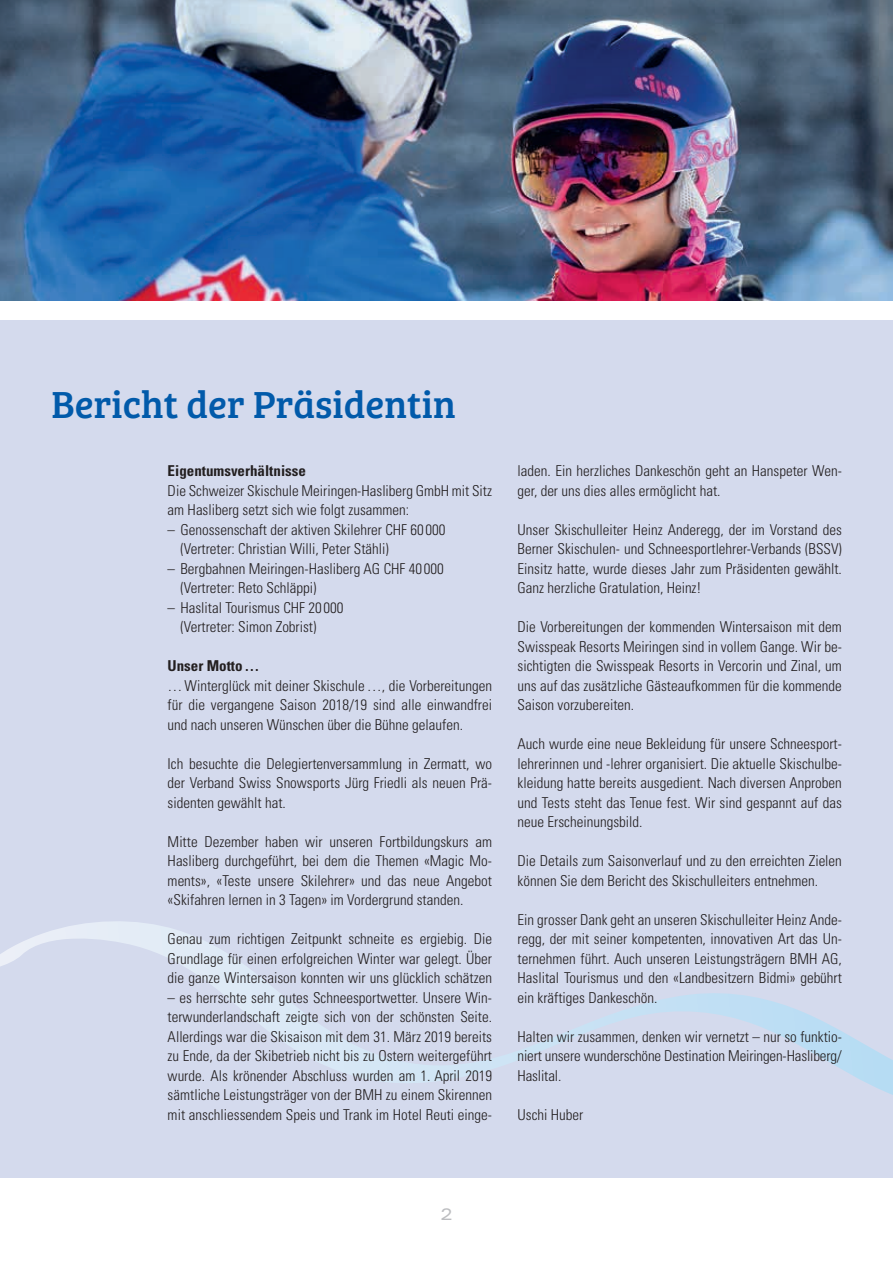
<style>
.page{position:relative;width:893px;height:1263px;background:#fff}
.page>*{position:absolute;margin:0;border:0;box-sizing:border-box;transform-origin:0 0}
.t1{font:39px "Bree Serif";color:#015aaa}
.t2{font:expanded 16.5px "Univers LT Std";color:#bcbdc0}
.t3{font:300 condensed 15px/19.5px "Univers LT Std";color:#231f20;text-align:justify}
.t4{font:700 condensed 15px "Univers LT Std";color:#231f20}
</style>
<div class="page">
<img style="left:0;top:0;width:893px;height:301px">
<div style="left:0;top:320px;width:893px;height:858px;background:#d4daed"></div>
<svg style="left:0;top:921px;width:893px;height:174px"></svg>
<h1 class="t1" style="left:51px;top:375px;width:406px">Bericht der Präsidentin</h1>
<p class="t4" style="left:168px;top:462px;width:140px">Eigentumsverhältnisse</p>
<p class="t3" style="left:168px;top:481px;width:326px">Die Schweizer Skischule Meiringen-Hasliberg GmbH mit Sitz am Hasliberg setzt sich wie folgt zusammen:</p>
<p class="t3" style="left:180px;top:520px;width:267px;text-indent:-13px">– Genossenschaft der aktiven Skilehrer CHF 60 000 (Vertreter: Christian Willi, Peter Stähli)</p>
<p class="t3" style="left:180px;top:559px;width:265px;text-indent:-13px">– Bergbahnen Meiringen-Hasliberg AG CHF 40 000 (Vertreter: Reto Schläppi)</p>
<p class="t3" style="left:180px;top:598px;width:165px;text-indent:-13px">– Haslital Tourismus CHF 20 000 (Vertreter: Simon Zobrist)</p>
<p class="t4" style="left:168px;top:657px;width:93px">Unser Motto…</p>
<p class="t3" style="left:168px;top:676px;width:326px">…Winterglück mit deiner Skischule…, die Vorbereitungen für die vergangene Saison 2018/19 sind alle einwandfrei und nach unseren Wünschen über die Bühne gelaufen.</p>
<p class="t3" style="left:168px;top:754px;width:326px">Ich besuchte die Delegiertenversammlung in Zermatt, wo der Verband Swiss Snowsports Jürg Friedli als neuen Prä&shy;sidenten gewählt hat.</p>
<p class="t3" style="left:168px;top:832px;width:326px">Mitte Dezember haben wir unseren Fortbildungskurs am Hasliberg durchgeführt, bei dem die Themen «Magic Mo&shy;ments», «Teste unsere Skilehrer» und das neue Angebot «Skifahren lernen in 3 Tagen» im Vordergrund standen.</p>
<p class="t3" style="left:168px;top:929px;width:326px">Genau zum richtigen Zeitpunkt schneite es ergiebig. Die Grundlage für einen erfolgreichen Winter war gelegt. Über die ganze Wintersaison konnten wir uns glücklich schätzen</p>
<p class="t3" style="left:168px;top:988px;width:326px">– es herrschte sehr gutes Schneesportwetter. Unsere Win&shy;terwunderlandschaft zeigte sich von der schönsten Seite.<br>Allerdings war die Skisaison mit dem 31. März 2019 bereits zu Ende, da der Skibetrieb nicht bis zu Ostern weitergeführt wurde. Als krönender Abschluss wurden am 1. April 2019 sämtliche Leistungsträger von der BMH zu einem Skirennen mit anschliessendem Speis und Trank im Hotel Reuti einge-</p>
<p class="t3" style="left:518px;top:461px;width:326px">laden. Ein herzliches Dankeschön geht an Hanspeter Wen&shy;ger, der uns dies alles ermöglicht hat.</p>
<p class="t3" style="left:518px;top:520px;width:326px">Unser Skischulleiter Heinz Anderegg, der im Vorstand des Berner Skischulen- und Schneesportlehrer-Verbands (BSSV)<br>Einsitz hatte, wurde dieses Jahr zum Präsidenten gewählt.<br>Ganz herzliche Gratulation, Heinz!</p>
<p class="t3" style="left:518px;top:617px;width:326px">Die Vorbereitungen der kommenden Wintersaison mit dem Swisspeak Resorts Meiringen sind in vollem Gange. Wir be&shy;sichtigten die Swisspeak Resorts in Vercorin und Zinal, um uns auf das zusätzliche Gästeaufkommen für die kommende Saison vorzubereiten.</p>
<p class="t3" style="left:518px;top:734px;width:326px">Auch wurde eine neue Bekleidung für unsere Schneesport&shy;lehrerinnen und -lehrer organisiert. Die aktuelle Skischulbe&shy;kleidung hatte bereits ausgedient. Nach diversen Anproben und Tests steht das Tenue fest. Wir sind gespannt auf das neue Erscheinungsbild.</p>
<p class="t3" style="left:518px;top:851px;width:326px">Die Details zum Saisonverlauf und zu den erreichten Zielen können Sie dem Bericht des Skischulleiters entnehmen.</p>
<p class="t3" style="left:518px;top:910px;width:326px">Ein grosser Dank geht an unseren Skischulleiter Heinz Ande&shy;regg, der mit seiner kompetenten, innovativen Art das Un&shy;ternehmen führt. Auch unseren Leistungsträgern BMH AG, Haslital Tourismus und den «Landbesitzern Bidmi» gebührt ein kräftiges Dankeschön.</p>
<p class="t3" style="left:518px;top:1027px;width:326px">Halten wir zusammen, denken wir vernetzt – nur so funktio&shy;niert unsere wunderschöne Destination Meiringen-Hasliberg/ Haslital.</p>
<p class="t3" style="left:518px;top:1105px;width:67px">Uschi Huber</p>
<p class="t2" style="left:440px;top:1204px;width:14px">2</p>
</div>
